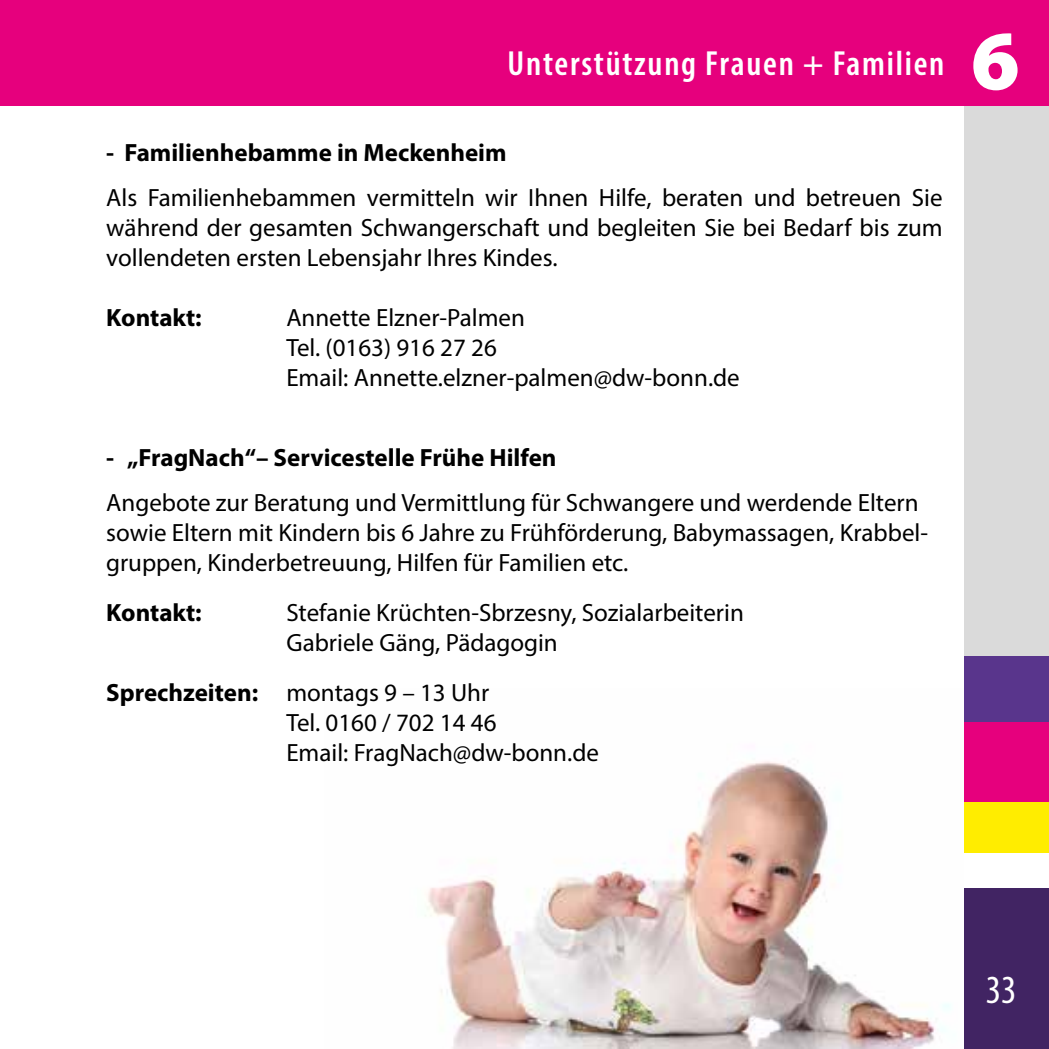
<style>
.page{position:relative;width:1049px;height:1049px;background:#fff}
.page>*{position:absolute;margin:0;border:0;box-sizing:border-box;transform-origin:0 0}
.t1{font:900 85px "Myriad Pro";color:#fff}
.t2{font:condensed 40px "Myriad Pro";color:#fff}
.t3{font:600 condensed 35px "Myriad Pro";letter-spacing:.05em;color:#fff}
.t4{font:25px/30px "Myriad Pro";color:#000}
.t5{font:700 25px "Myriad Pro";color:#000}
.s1{font-weight:700}
</style>
<div class="page">
<div style="left:964px;top:99px;width:85px;height:584px;background:#dadada"></div>
<div style="left:0;top:0;width:1049px;height:106px;background:#e6007d"></div>
<div style="left:964px;top:656px;width:85px;height:66px;background:#59358c"></div>
<div style="left:964px;top:722px;width:85px;height:80px;background:#e6007d"></div>
<div style="left:964px;top:802px;width:85px;height:51px;background:#ffed00"></div>
<div style="left:964px;top:888px;width:85px;height:161px;background:#412463"></div>
<img style="left:425px;top:761px;width:525px;height:288px">
<h3 class="t3" style="left:508px;top:42px;width:438px">Unterstützung Frauen + Familien</h3>
<p class="t5" style="left:106px;top:136px;width:402px">- Familienhebamme in Meckenheim</p>
<p class="t4" style="left:106px;top:182px;width:838px;text-align:justify">Als Familienhebammen vermitteln wir Ihnen Hilfe, beraten und betreuen Sie während der gesamten Schwangerschaft und begleiten Sie bei Bedarf bis zum vollendeten ersten Lebensjahr Ihres Kindes.</p>
<p class="t5" style="left:106px;top:301px;width:97px">Kontakt:</p>
<p class="t4" style="left:286px;top:302px;width:455px">Annette Elzner-Palmen<br>Tel. (0163) 916 27 26<br>Email: Annette.elzner-palmen@dw-bonn.de</p>
<p class="t5" style="left:106px;top:441px;width:452px">- „FragNach“– Servicestelle Frühe Hilfen</p>
<p class="t4" style="left:106px;top:487px;width:823px">Angebote zur Beratung und Vermittlung für Schwangere und werdende Eltern sowie Eltern mit Kindern bis 6 Jahre zu Frühförderung, Babymassagen, Krabbel&shy;gruppen, Kinderbetreuung, Hilfen für Familien etc.</p>
<p class="t5" style="left:106px;top:596px;width:97px">Kontakt:</p>
<p class="t4" style="left:286px;top:597px;width:459px">Stefanie Krüchten-Sbrzesny, Sozialarbeiterin<br>Gabriele Gäng, Pädagogin</p>
<p class="t4" style="left:286px;top:677px;width:314px;text-indent:-180px"><span class="s1">Sprechzeiten:</span> montags 9 – 13 Uhr<br>Tel. 0160 / 702 14 46<br>Email: FragNach@dw-bonn.de</p>
<h1 class="t1" style="left:971px;top:4px;width:50px">6</h1>
<h2 class="t2" style="left:986px;top:965px;width:32px">33</h2>
</div>
